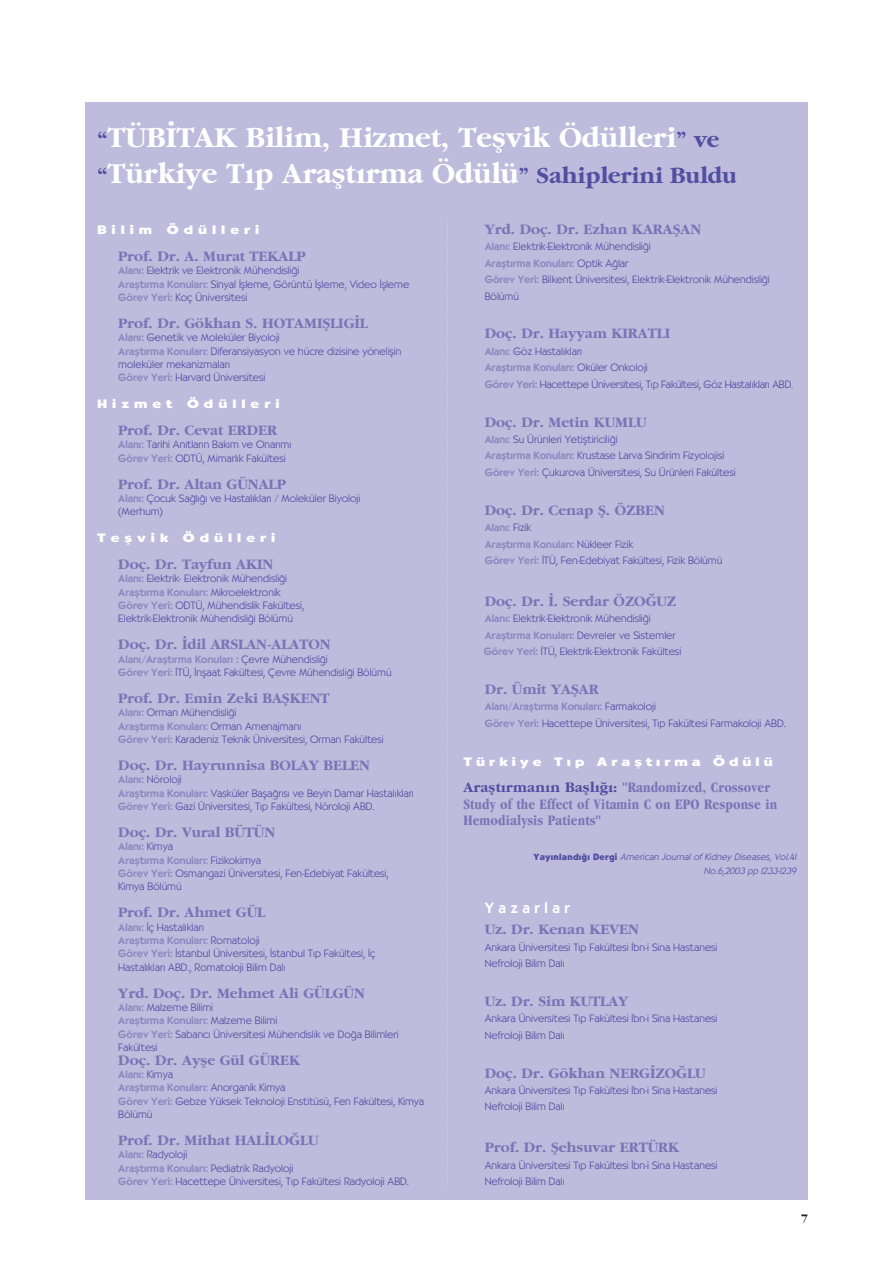
<style>
.page{position:relative;width:893px;height:1263px;background:#fff}
.page>*{position:absolute;margin:0;border:0;box-sizing:border-box;transform-origin:0 0}
.t1{font:700 30px/36px "Garamond";color:#fff}
.t2{font:700 15px "Garamond";color:#7974b6}
.t3{font:700 15px/16.4px "Garamond Cond";letter-spacing:.01em;color:#7974b6}
.t4{font:700 15px "Garamond";letter-spacing:.01em;color:#504fa1}
.t5{font:500 15px "Bernhard";letter-spacing:.305em;color:#fff}
.t6{font:700 12px "Bernhard";letter-spacing:.33em;color:#fff;scale:1.25 1}
.t7{font:700 12px "Bernhard";letter-spacing:.265em;color:#fff;scale:1.25 1}
.t8{font:700 12px "Garamond";color:#231f20}
.t9{font:300 10.5px/13.4px "Bernhard";color:#504fa1}
.t10{font:italic 300 9px/14.9px "Bernhard";letter-spacing:.02em;color:#504fa1;text-align:right}
.s1{font-size:24px;color:#504fa1}
.s2{font-weight:500;color:#8c86c0}
.s3{font-family:"Garamond Cond";color:#7974b6}
.s4{font-weight:700;font-style:normal}
</style>
<div class="page">
<div style="left:85px;top:102px;width:723px;height:1097px;background:#bebbdc"></div>
<svg style="left:447px;top:221px;width:1px;height:964px"></svg>
<h1 class="t1" style="left:97px;top:118px;width:641px"><span class="s1">“</span>TÜB‹TAK Bilim, Hizmet, Teflvik Ödülleri<span class="s1">” ve “</span>Türkiye T›p Araflt›rma Ödülü<span class="s1">” Sahiplerini Buldu</span></h1>
<p class="t6" style="left:97px;top:223px;width:131px">Bilim Ödülleri</p>
<h2 class="t2" style="left:118px;top:247px;width:189px">Prof. Dr. A. Murat TEKALP</h2>
<p class="t9" style="left:118px;top:264px;width:292px"><span class="s2">Alan›:</span> Elektrik ve Elektronik Mühendisli¤i<br><span class="s2">Araflt›rma Konular›:</span> Sinyal ‹flleme, Görüntü ‹flleme, Video ‹flleme<br><span class="s2">Görev Yeri:</span> Koç Üniversitesi</p>
<h2 class="t2" style="left:118px;top:314px;width:251px">Prof. Dr. Gökhan S. HOTAMIfiLIG‹L</h2>
<p class="t9" style="left:118px;top:331px;width:285px"><span class="s2">Alan›:</span> Genetik ve Moleküler Biyoloji<br><span class="s2">Araflt›rma Konular›:</span> Diferansiyasyon ve hücre dizisine yöneliflin moleküler mekanizmalar›<br><span class="s2">Görev Yeri:</span> Harvard Üniversitesi</p>
<p class="t6" style="left:97px;top:397px;width:148px">Hizmet Ödülleri</p>
<h2 class="t2" style="left:118px;top:421px;width:160px">Prof. Dr. Cevat ERDER</h2>
<p class="t9" style="left:118px;top:438px;width:174px"><span class="s2">Alan›:</span> Tarihi An›tlar›n Bak›m ve Onar›m›<br><span class="s2">Görev Yeri:</span> ODTÜ, Mimarl›k Fakültesi</p>
<h2 class="t2" style="left:118px;top:474px;width:169px">Prof. Dr. Altan GÜNALP</h2>
<p class="t9" style="left:118px;top:492px;width:244px"><span class="s2">Alan›:</span> Çocuk Sa¤l›¤› ve Hastal›klar› / Moleküler Biyoloji (Merhum)</p>
<p class="t6" style="left:97px;top:531px;width:144px">Teflvik Ödülleri</p>
<h2 class="t2" style="left:118px;top:555px;width:157px">Doç. Dr. Tayfun AKIN</h2>
<p class="t9" style="left:118px;top:572px;width:187px"><span class="s2">Alan›:</span> Elektrik- Elektronik Mühendisli¤i <span class="s2">Araflt›rma Konular›:</span> Mikroelektronik <span class="s2">Görev Yeri:</span> ODTÜ, Mühendislik Fakültesi, Elektrik-Elektronik Mühendisli¤i Bölümü</p>
<h2 class="t2" style="left:118px;top:635px;width:214px">Doç. Dr. ‹dil ARSLAN-ALATON</h2>
<p class="t9" style="left:118px;top:652px;width:275px"><span class="s2">Alan›/Araflt›rma Konular› :</span> Çevre Mühendisli¤i<br><span class="s2">Görev Yeri:</span> ‹TÜ, ‹nflaat Fakültesi, Çevre Mühendisli¤i Bölümü</p>
<h2 class="t2" style="left:118px;top:689px;width:213px">Prof. Dr. Emin Zeki BAfiKENT</h2>
<p class="t9" style="left:118px;top:706px;width:267px"><span class="s2">Alan›:</span> Orman Mühendisli¤i<br><span class="s2">Araflt›rma Konular›:</span> Orman Amenajman›<br><span class="s2">Görev Yeri:</span> Karadeniz Teknik Üniversitesi, Orman Fakültesi</p>
<h2 class="t2" style="left:118px;top:756px;width:253px">Doç. Dr. Hayrunnisa BOLAY BELEN</h2>
<p class="t9" style="left:118px;top:773px;width:297px"><span class="s2">Alan›:</span> Nöroloji<br><span class="s2">Araflt›rma Konular›:</span> Vasküler Bafla¤r›s› ve Beyin Damar Hastal›klar›<br><span class="s2">Görev Yeri:</span> Gazi Üniversitesi, T›p Fakültesi, Nöroloji ABD.</p>
<h2 class="t2" style="left:118px;top:823px;width:158px">Doç. Dr. Vural BÜTÜN</h2>
<p class="t9" style="left:118px;top:840px;width:272px"><span class="s2">Alan›:</span> Kimya<br><span class="s2">Araflt›rma Konular›:</span> Fizikokimya<br><span class="s2">Görev Yeri:</span> Osmangazi Üniversitesi, Fen-Edebiyat Fakültesi,<br>Kimya Bölümü</p>
<h2 class="t2" style="left:118px;top:903px;width:149px">Prof. Dr. Ahmet GÜL</h2>
<p class="t9" style="left:118px;top:920px;width:259px"><span class="s2">Alan›:</span> ‹ç Hastal›klar›<br><span class="s2">Araflt›rma Konular›:</span> Romatoloji<br><span class="s2">Görev Yeri:</span> ‹stanbul Üniversitesi, ‹stanbul T›p Fakültesi, ‹ç Hastal›klar› ABD., Romatoloji Bilim Dal›</p>
<h2 class="t2" style="left:118px;top:983px;width:248px">Yrd. Doç. Dr. Mehmet Ali GÜLGÜN</h2>
<p class="t9" style="left:118px;top:1001px;width:282px"><span class="s2">Alan›:</span> Malzeme Bilimi<br><span class="s2">Araflt›rma Konular›:</span> Malzeme Bilimi<br><span class="s2">Görev Yeri:</span> Sabanc› Üniversitesi Mühendislik ve Do¤a Bilimleri Fakültesi</p>
<h2 class="t2" style="left:118px;top:1050px;width:183px">Doç. Dr. Ayfle Gül GÜREK</h2>
<p class="t9" style="left:118px;top:1068px;width:307px"><span class="s2">Alan›:</span> Kimya<br><span class="s2">Araflt›rma Konular›:</span> Anorganik Kimya<br><span class="s2">Görev Yeri:</span> Gebze Yüksek Teknoloji Enstitüsü, Fen Fakültesi, Kimya<br>Bölümü</p>
<h2 class="t2" style="left:118px;top:1131px;width:202px">Prof. Dr. Mithat HAL‹LO⁄LU</h2>
<p class="t9" style="left:118px;top:1148px;width:292px"><span class="s2">Alan›:</span> Radyoloji<br><span class="s2">Araflt›rma Konular›:</span> Pediatrik Radyoloji<br><span class="s2">Görev Yeri:</span> Hacettepe Üniversitesi, T›p Fakültesi Radyoloji ABD.</p>
<h2 class="t2" style="left:485px;top:220px;width:218px">Yrd. Doç. Dr. Ezhan KARAfiAN</h2>
<p class="t9" style="left:485px;top:239px;width:286px;line-height:16.4px"><span class="s2">Alan›:</span> Elektrik-Elektronik Mühendisli¤i<br><span class="s2">Araflt›rma Konular›:</span> Optik A¤lar<br><span class="s2">Görev Yeri:</span> Bilkent Üniversitesi, Elektrik-Elektronik Mühendisli¤i Bölümü</p>
<h2 class="t2" style="left:485px;top:325px;width:187px">Doç. Dr. Hayyam KIRATLI</h2>
<p class="t9" style="left:485px;top:343px;width:310px;line-height:16.4px"><span class="s2">Alan›:</span> Göz Hastal›klar›<br><span class="s2">Araflt›rma Konular›:</span> Oküler Onkoloji<br><span class="s2">Görev Yeri:</span> Hacettepe Üniversitesi, T›p Fakültesi, Göz Hastal›klar› ABD.</p>
<h2 class="t2" style="left:485px;top:413px;width:164px">Doç. Dr. Metin KUMLU</h2>
<p class="t9" style="left:485px;top:431px;width:252px;line-height:16.4px"><span class="s2">Alan›:</span> Su Ürünleri Yetifltiricili¤i<br><span class="s2">Araflt›rma Konular›:</span> Krustase Larva Sindirim Fizyolojisi<br><span class="s2">Görev Yeri:</span> Çukurova Üniversitesi, Su Ürünleri Fakültesi</p>
<h2 class="t2" style="left:485px;top:501px;width:182px">Doç. Dr. Cenap fi. ÖZBEN</h2>
<p class="t9" style="left:485px;top:519px;width:239px;line-height:16.4px"><span class="s2">Alan›:</span> Fizik<br><span class="s2">Araflt›rma Konular›:</span> Nükleer Fizik<br><span class="s2">Görev Yeri:</span> ‹TÜ, Fen-Edebiyat Fakültesi, Fizik Bölümü</p>
<h2 class="t2" style="left:485px;top:592px;width:193px">Doç. Dr. ‹. Serdar ÖZO⁄UZ</h2>
<p class="t9" style="left:484px;top:610px;width:199px;line-height:16.4px"><span class="s2">Alan›:</span> Elektrik-Elektronik Mühendisli¤i<br><span class="s2">Araflt›rma Konular›:</span> Devreler ve Sistemler<br><span class="s2">Görev Yeri:</span> ‹TÜ, Elektrik-Elektronik Fakültesi</p>
<h2 class="t2" style="left:485px;top:680px;width:115px">Dr. Ümit YAfiAR</h2>
<p class="t9" style="left:485px;top:698px;width:302px;line-height:16.4px"><span class="s2">Alan›/Araflt›rma Konular›:</span> Farmakoloji<br><span class="s2">Görev Yeri:</span> Hacettepe Üniversitesi, T›p Fakültesi Farmakoloji ABD.</p>
<p class="t7" style="left:463px;top:754px;width:249px">Türkiye T›p Araflt›rma Ödülü</p>
<h2 class="t4" style="left:463px;top:778px;width:308px">Araflt›rman›n Bafll›¤›: <span class="s3">"Randomized, Crossover</span></h2>
<h2 class="t3" style="left:463px;top:795px;width:315px">Study of the Effect of Vitamin C on EPO Response in<br>Hemodialysis Patients"</h2>
<p class="t10" style="left:533px;top:849px;width:265px"><span class="s4">Y a y › n l a n d › ¤ › D e r g i</span> American Journal of Kidney Diseases, Vol.41<br>No.6, 2003 pp 1233-1239</p>
<h2 class="t5" style="left:485px;top:899px;width:87px">Yazarlar</h2>
<h2 class="t2" style="left:485px;top:920px;width:156px">Uz. Dr. Kenan KEVEN</h2>
<p class="t9" style="left:485px;top:939px;width:234px;line-height:16.4px">Ankara Üniversitesi T›p Fakültesi ‹bn-i Sina Hastanesi<br>Nefroloji Bilim Dal›</p>
<h2 class="t2" style="left:485px;top:992px;width:145px">Uz. Dr. Sim KUTLAY</h2>
<p class="t9" style="left:485px;top:1010px;width:234px;line-height:16.4px">Ankara Üniversitesi T›p Fakültesi ‹bn-i Sina Hastanesi<br>Nefroloji Bilim Dal›</p>
<h2 class="t2" style="left:485px;top:1064px;width:222px">Doç. Dr. Gökhan NERG‹ZO⁄LU</h2>
<p class="t9" style="left:485px;top:1082px;width:234px;line-height:16.4px">Ankara Üniversitesi T›p Fakültesi ‹bn-i Sina Hastanesi<br>Nefroloji Bilim Dal›</p>
<h2 class="t2" style="left:485px;top:1138px;width:196px">Prof. Dr. fiehsuvar ERTÜRK</h2>
<p class="t9" style="left:485px;top:1157px;width:234px;line-height:16.4px">Ankara Üniversitesi T›p Fakültesi ‹bn-i Sina Hastanesi<br>Nefroloji Bilim Dal›</p>
<p class="t8" style="left:801px;top:1210px;width:8px">7</p>
</div>
